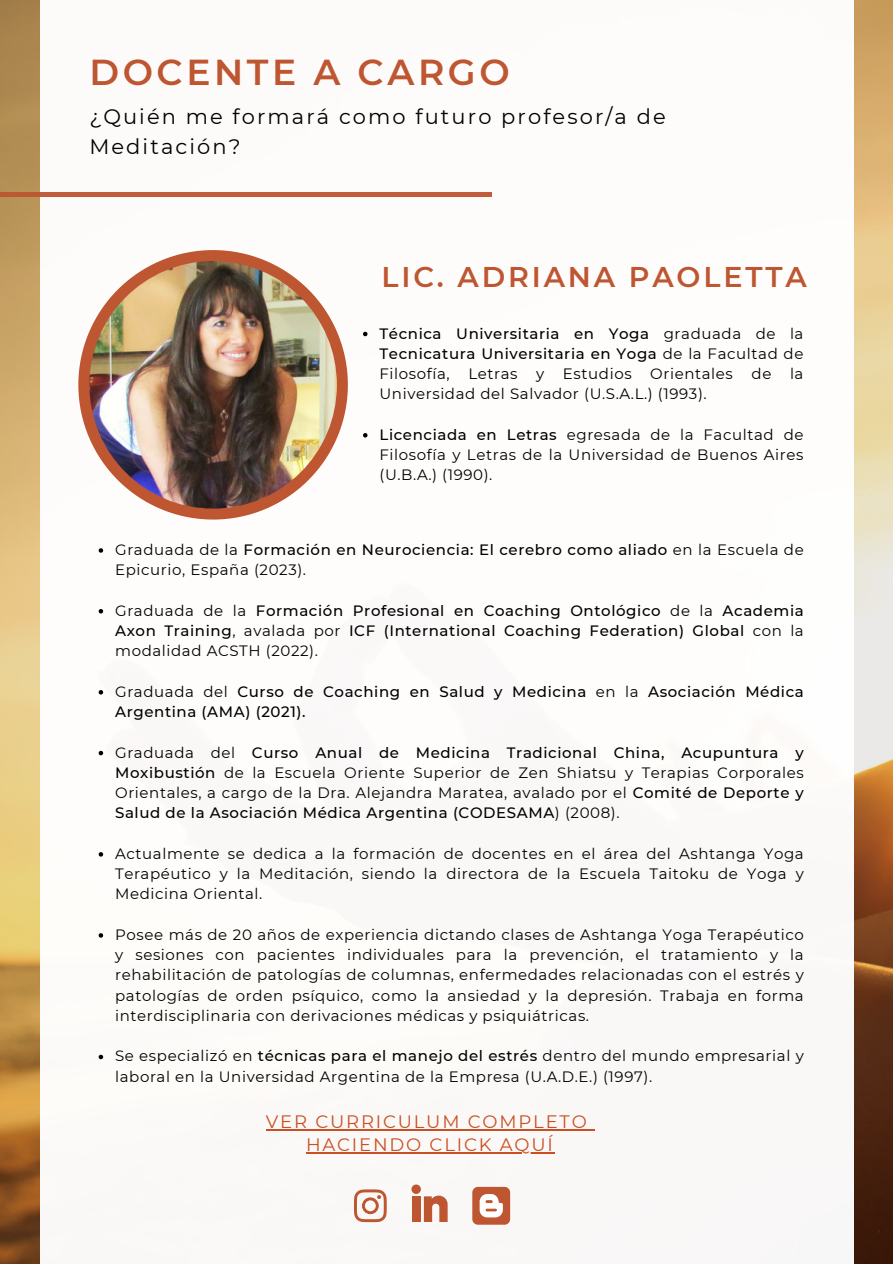
<style>
.page{position:relative;width:893px;height:1264px;background:#fff}
.page>*{position:absolute;margin:0;border:0;box-sizing:border-box;transform-origin:0 0}
.t1{font:600 36px "Montserrat";letter-spacing:.1em;color:#bd5631}
.t2{font:600 28.5px "Montserrat";letter-spacing:.1em;color:#bd5631}
.t3{font:21px/29.2px "Montserrat";letter-spacing:.1em;color:#000}
.t4{font:18px "Montserrat";letter-spacing:.1em;color:#cb4f22}
.t5{font:15px/20.2px "Montserrat";letter-spacing:.04em;color:#000;text-align:justify}
.t6{font:500 15px/20.2px "Montserrat";letter-spacing:.04em;color:#000;text-align:justify}
.s1{font-weight:500}
.s2{font-weight:400}
</style>
<div class="page">
<img style="left:0;top:0;width:892px;height:1263px">
<div style="left:40px;top:0;width:813px;height:1263px;background:#fff"></div>
<div style="left:0;top:192px;width:491px;height:5px;background:#c05e3b"></div>
<svg style="left:354px;top:1189px;width:32px;height:32px"></svg>
<div style="left:412px;top:1196px;width:8px;height:25px;background:#bd5631"></div>
<div style="left:411px;top:1184px;width:10px;height:9px;background:#bd5631;border-radius:50%"></div>
<svg style="left:424px;top:1195px;width:23px;height:26px"></svg>
<svg style="left:472px;top:1186px;width:38px;height:38px"></svg>
<hr style="left:266px;top:1129px;width:322px;height:1px;background:#cb4f22">
<hr style="left:306px;top:1152px;width:249px;height:1px;background:#cb4f22">
<svg style="left:78px;top:250px;width:269px;height:269px"></svg>
<img style="left:89px;top:261px;width:248px;height:247px;border-radius:50%">
<svg style="left:363px;top:332px;width:4px;height:4px"></svg>
<svg style="left:363px;top:433px;width:4px;height:4px"></svg>
<svg style="left:99px;top:548px;width:4px;height:4px"></svg>
<svg style="left:99px;top:609px;width:4px;height:4px"></svg>
<svg style="left:99px;top:690px;width:4px;height:4px"></svg>
<svg style="left:99px;top:750px;width:4px;height:5px"></svg>
<svg style="left:99px;top:852px;width:4px;height:4px"></svg>
<svg style="left:99px;top:933px;width:4px;height:4px"></svg>
<svg style="left:99px;top:1054px;width:4px;height:5px"></svg>
<p class="t1" style="left:89px;top:50px;width:422px">DOCENTE A CARGO</p>
<p class="t3" style="left:89px;top:102px;width:578px">¿Quién me formará como futuro profesor/a de<br>Meditación?</p>
<p class="t2" style="left:381px;top:260px;width:426px">LIC. ADRIANA PAOLETTA</p>
<p class="t5" style="left:379px;top:323px;width:425px"><span class="s1">Técnica Universitaria en Yoga</span> graduada de la <span class="s1">Tecnicatura Universitaria en Yoga</span> de la Facultad de Filosofía, Letras y Estudios Orientales de la Universidad del Salvador (U.S.A.L.) (1993).</p>
<p class="t5" style="left:379px;top:424px;width:425px"><span class="s1">Licenciada en Letras</span> egresada de la Facultad de Filosofía y Letras de la Universidad de Buenos Aires (U.B.A.) (1990).</p>
<p class="t5" style="left:115px;top:539px;width:690px">Graduada de la <span class="s1">Formación en Neurociencia: El cerebro como aliado</span> en la Escuela de<br>Epicurio, España (2023).</p>
<p class="t6" style="left:115px;top:600px;width:690px"><span class="s2">Graduada de la</span> Formación Profesional en Coaching Ontológico <span class="s2">de la</span> Academia Axon Training<span class="s2">, avalada por</span> ICF (International Coaching Federation) Global <span class="s2">con la modalidad ACSTH (2022).</span></p>
<p class="t6" style="left:115px;top:681px;width:690px"><span class="s2">Graduada del</span> Curso de Coaching en Salud y Medicina <span class="s2">en la</span> Asociación Médica<br>Argentina (AMA) (2021).</p>
<p class="t5" style="left:115px;top:742px;width:690px">Graduada del <span class="s1">Curso Anual de Medicina Tradicional China, Acupuntura y Moxibustión</span> de la Escuela Oriente Superior de Zen Shiatsu y Terapias Corporales Orientales, a cargo de la Dra. Alejandra Maratea, avalado por el <span class="s1">Comité de Deporte y Salud de la Asociación Médica Argentina (CODESAMA</span>) (2008).</p>
<p class="t5" style="left:115px;top:843px;width:690px">Actualmente se dedica a la formación de docentes en el área del Ashtanga Yoga Terapéutico y la Meditación, siendo la directora de la Escuela Taitoku de Yoga y Medicina Oriental.</p>
<p class="t5" style="left:115px;top:924px;width:690px">Posee más de 20 años de experiencia dictando clases de Ashtanga Yoga Terapéutico y sesiones con pacientes individuales para la prevención, el tratamiento y la rehabilitación de patologías de columnas, enfermedades relacionadas con el estrés y patologías de orden psíquico, como la ansiedad y la depresión. Trabaja en forma interdisciplinaria con derivaciones médicas y psiquiátricas.</p>
<p class="t5" style="left:115px;top:1045px;width:690px">Se especializó en <span class="s1">técnicas para el manejo del estrés</span> dentro del mundo empresarial y laboral en la Universidad Argentina de la Empresa (U.A.D.E.) (1997).</p>
<p class="t4" style="left:266px;top:1110px;width:322px">VER CURRICULUM COMPLETO</p>
<p class="t4" style="left:306px;top:1133px;width:248px">HACIENDO CLICK AQUÍ</p>
</div>
